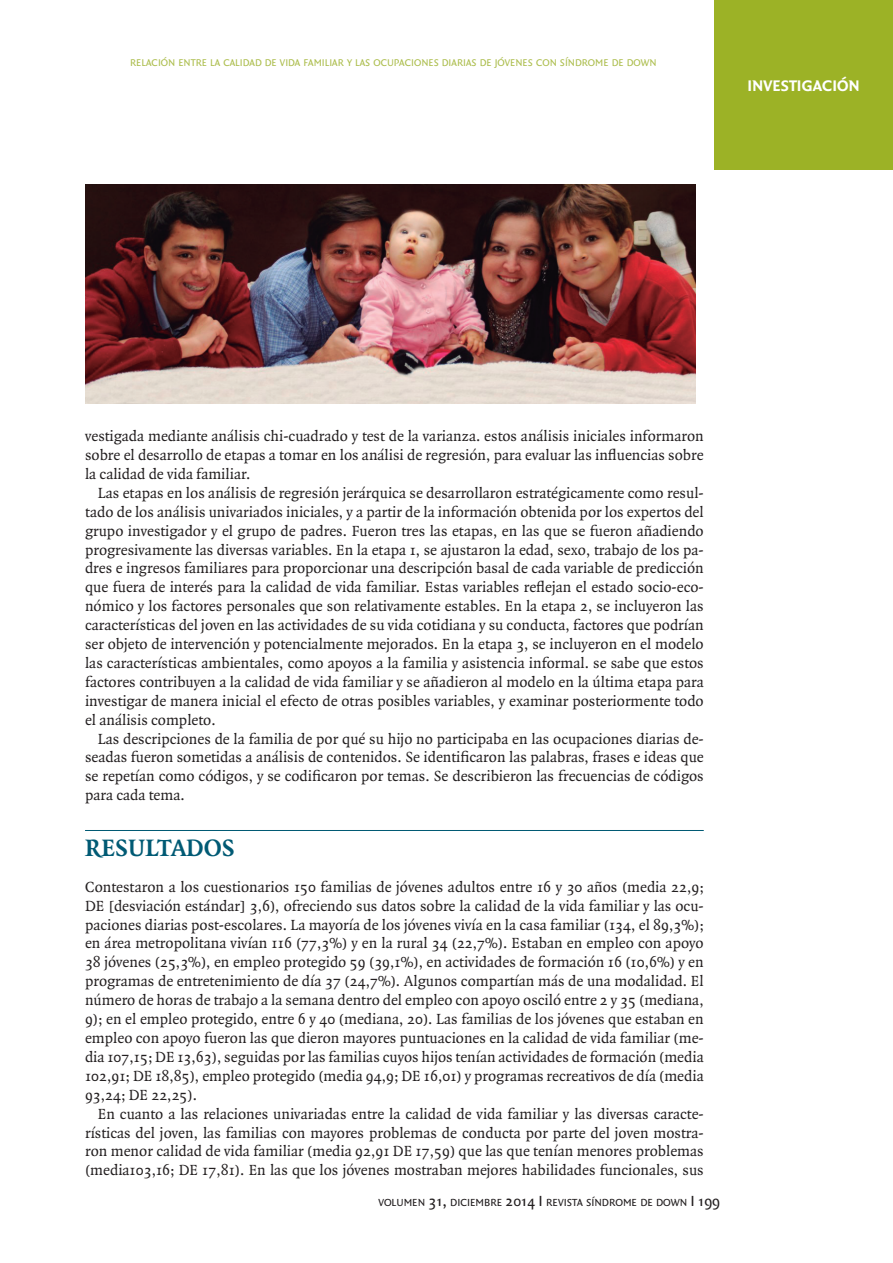
<style>
.page{position:relative;width:893px;height:1263px;background:#fff}
.page>*{position:absolute;margin:0;border:0;box-sizing:border-box;transform-origin:0 0}
.Título_1{font:700 25.5px "Quadraat";color:#005a74}
.t1{font:700 16.5px "Quadraat Sans";color:#fff}
.Normal_sin_meter{font:15.75px/18.9px "Quadraat";color:#231f20;text-align:justify}
.t2{font:10.95px "Quadraat Sans";color:#231f20}
.Titulito{font:10.5px "Quadraat Sans";color:#adbe4f}
.s1{font-size:15.75px}
</style>
<div class="page">
<div style="left:714px;top:0;width:179px;height:170px;background:#9cb226"></div>
<hr style="left:85px;top:830px;width:619px;height:1px;background:#005a74">
<img style="left:85px;top:185px;width:610px;height:219px">
<p class="Titulito" style="left:130px;top:56px;width:528px">RELACIÓN ENTRE LA CALIDAD DE VIDA FAMILIAR Y LAS OCUPACIONES DIARIAS DE JÓVENES CON SÍNDROME DE DOWN</p>
<p class="t1" style="left:748px;top:76px;width:114px">INVESTIGACIÓN</p>
<p class="Normal_sin_meter" style="left:85px;top:427px;width:620px">vestigada mediante análisis chi-cuadrado y test de la varianza. estos análisis iniciales informaron sobre el desarrollo de etapas a tomar en los análisi de regresión, para evaluar las influencias sobre la calidad de vida familiar.</p>
<p class="Normal_sin_meter" style="left:85px;top:484px;width:620px;text-indent:13px">Las etapas en los análisis de regresión jerárquica se desarrollaron estratégicamente como resul&shy;tado de los análisis univariados iniciales, y a partir de la información obtenida por los expertos del grupo investigador y el grupo de padres. Fueron tres las etapas, en las que se fueron añadiendo progresivamente las diversas variables. En la etapa 1, se ajustaron la edad, sexo, trabajo de los pa&shy;dres e ingresos familiares para proporcionar una descripción basal de cada variable de predicción que fuera de interés para la calidad de vida familiar. Estas variables reflejan el estado socio-eco&shy;nómico y los factores personales que son relativamente estables. En la etapa 2, se incluyeron las características del joven en las actividades de su vida cotidiana y su conducta, factores que podrían ser objeto de intervención y potencialmente mejorados. En la etapa 3, se incluyeron en el modelo las características ambientales, como apoyos a la familia y asistencia informal. se sabe que estos factores contribuyen a la calidad de vida familiar y se añadieron al modelo en la última etapa para investigar de manera inicial el efecto de otras posibles variables, y examinar posteriormente todo el análisis completo.</p>
<p class="Normal_sin_meter" style="left:85px;top:729px;width:620px;text-indent:13px">Las descripciones de la familia de por qué su hijo no participaba en las ocupaciones diarias de&shy;seadas fueron sometidas a análisis de contenidos. Se identificaron las palabras, frases e ideas que se repetían como códigos, y se codificaron por temas. Se describieron las frecuencias de códigos para cada tema.</p>
<p class="Título_1" style="left:85px;top:835px;width:151px">RESULTADOS</p>
<p class="Normal_sin_meter" style="left:85px;top:878px;width:620px">Contestaron a los cuestionarios 150 familias de jóvenes adultos entre 16 y 30 años (media 22,9; DE [desviación estándar] 3,6), ofreciendo sus datos sobre la calidad de la vida familiar y las ocu&shy;paciones diarias post-escolares. La mayoría de los jóvenes vivía en la casa familiar (134, el 89,3%); en área metropolitana vivían 116 (77,3%) y en la rural 34 (22,7%). Estaban en empleo con apoyo 38 jóvenes (25,3%), en empleo protegido 59 (39,1%), en actividades de formación 16 (10,6%) y en programas de entretenimiento de día 37 (24,7%). Algunos compartían más de una modalidad. El número de horas de trabajo a la semana dentro del empleo con apoyo osciló entre 2 y 35 (mediana, 9); en el empleo protegido, entre 6 y 40 (mediana, 20). Las familias de los jóvenes que estaban en empleo con apoyo fueron las que dieron mayores puntuaciones en la calidad de vida familiar (me&shy;dia 107,15; DE 13,63), seguidas por las familias cuyos hijos tenían actividades de formación (media 102,91; DE 18,85), empleo protegido (media 94,9; DE 16,01) y programas recreativos de día (media 93,24; DE 22,25).</p>
<p class="Normal_sin_meter" style="left:85px;top:1104px;width:620px;text-indent:13px">En cuanto a las relaciones univariadas entre la calidad de vida familiar y las diversas caracte&shy;rísticas del joven, las familias con mayores problemas de conducta por parte del joven mostra&shy;ron menor calidad de vida familiar (media 92,91 DE 17,59) que las que tenían menores problemas (media103,16; DE 17,81). En las que los jóvenes mostraban mejores habilidades funcionales, sus</p>
<p class="t2" style="left:378px;top:1196px;width:343px">VOLUMEN <span class="s1">31,</span> DICIEMBRE <span class="s1">2014 I</span> REVISTA SÍNDROME DE DOWN <span class="s1">I</span> <span class="s1">199</span></p>
</div>
